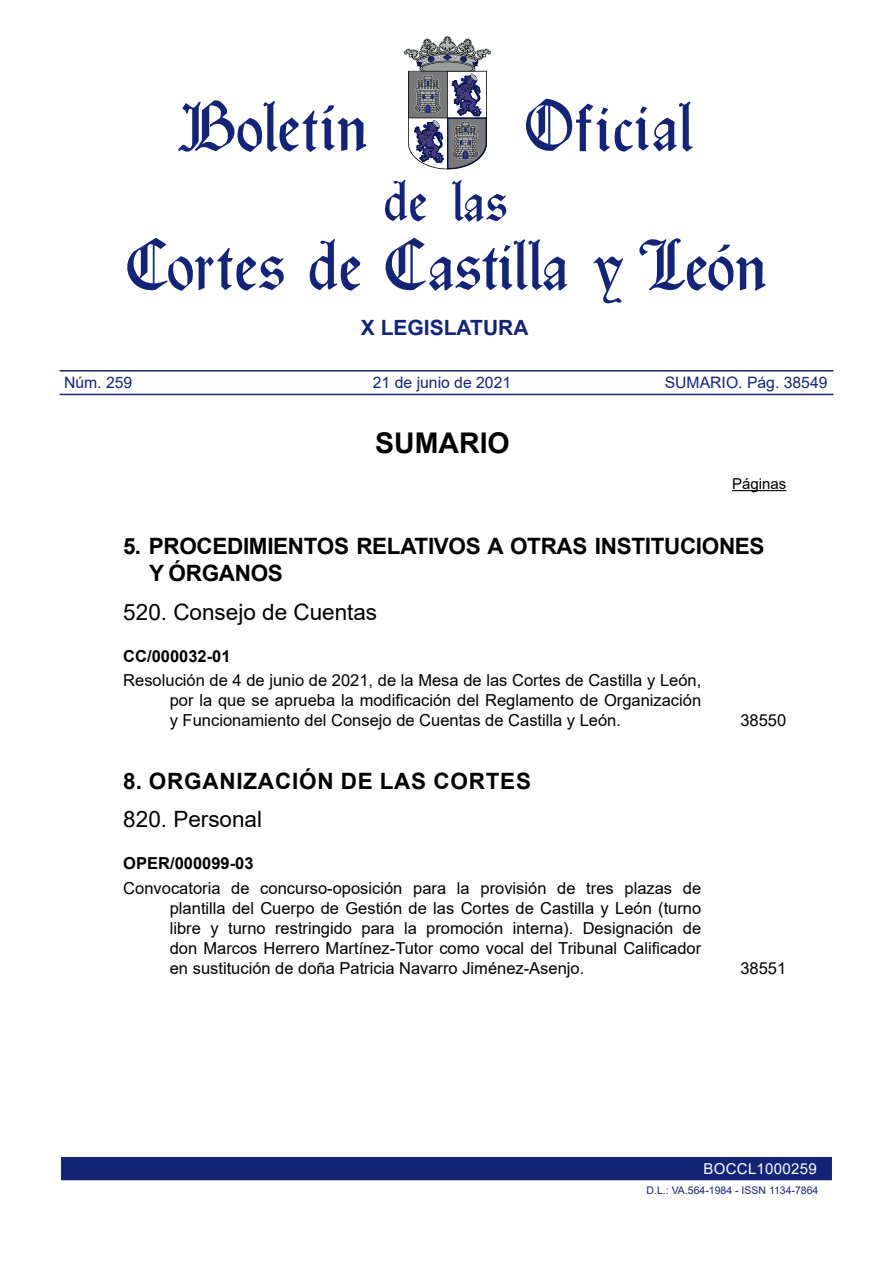
<style>
.page{position:relative;width:893px;height:1263px;background:#fff}
.page>*{position:absolute;margin:0;border:0;box-sizing:border-box;transform-origin:0 0}
.t1{font:700 28.5px "Arial";color:#000}
.Apartado1{font:700 22.5px/27px "Arial";letter-spacing:-.015em;color:#000}
.SubApartado1{font:22.5px "Arial";color:#000}
.Apartado1-2{font:700 22.5px "Arial";letter-spacing:.035em;color:#000}
.t2{font:700 21px "Arial";color:#132477}
.Sumario{font:16.5px/20px "Arial";color:#000;text-align:justify}
.ReferenciaEntrada{font:700 16.5px "Arial";color:#000}
.t3{font:15.75px "Arial";color:#132477}
.t4{font:15px "Arial";letter-spacing:.02em;color:#fff}
.Paginas{font:15px "Arial";color:#000}
.t5{font:10.5px "Arial";color:#132477}
</style>
<div class="page">
<svg style="left:639px;top:238px;width:127px;height:53px"></svg>
<svg style="left:127px;top:238px;width:157px;height:53px"></svg>
<svg style="left:178px;top:100px;width:189px;height:52px"></svg>
<svg style="left:309px;top:239px;width:51px;height:52px"></svg>
<svg style="left:592px;top:257px;width:31px;height:46px"></svg>
<svg style="left:385px;top:238px;width:182px;height:53px"></svg>
<svg style="left:526px;top:99px;width:47px;height:52px"></svg>
<hr style="left:576px;top:120px;width:15px;height:3px;background:#132477">
<svg style="left:579px;top:102px;width:114px;height:50px"></svg>
<svg style="left:385px;top:35px;width:121px;height:187px"></svg>
<hr style="left:60px;top:394px;width:773px;height:1px;background:#132477">
<hr style="left:60px;top:370px;width:773px;height:2px;background:#132477">
<div style="left:60px;top:1156px;width:773px;height:25px;background:#132477"></div>
<div style="left:60px;top:1155px;width:773px;height:27px;border:2px solid #fff"></div>
<hr style="left:732px;top:490px;width:54px;height:1px;background:#000">
<p class="t2" style="left:361px;top:313px;width:169px">X LEGISLATURA</p>
<p class="t3" style="left:64px;top:372px;width:70px">Núm. 259</p>
<p class="t3" style="left:373px;top:372px;width:140px">21 de junio de 2021</p>
<p class="t3" style="left:665px;top:372px;width:164px">SUMARIO. Pág. 38549</p>
<h1 class="t1" style="left:375px;top:423px;width:136px">SUMARIO</h1>
<p class="Paginas" style="left:732px;top:473px;width:56px">Páginas</p>
<p class="Apartado1" style="left:149px;top:533px;width:617px;text-indent:-26px">5. PROCEDIMIENTOS RELATIVOS A OTRAS INSTITUCIONES<br>Y ÓRGANOS</p>
<p class="SubApartado1" style="left:123px;top:596px;width:255px">520. Consejo de Cuentas</p>
<p class="ReferenciaEntrada" style="left:123px;top:644px;width:109px">CC/000032-01</p>
<p class="Sumario" style="left:170px;top:670px;width:533px;text-indent:-46px">Resolución de 4 de junio de 2021, de la Mesa de las Cortes de Castilla y León, por la que se aprueba la modificación del Reglamento de Organización y Funcionamiento del Consejo de Cuentas de Castilla y León.</p>
<p class="Sumario" style="left:740px;top:710px;width:47px">38550</p>
<p class="Apartado1-2" style="left:123px;top:765px;width:409px">8. ORGANIZACIÓN DE LAS CORTES</p>
<p class="SubApartado1" style="left:123px;top:804px;width:140px">820. Personal</p>
<p class="ReferenciaEntrada" style="left:123px;top:852px;width:132px">OPER/000099-03</p>
<p class="Sumario" style="left:170px;top:878px;width:533px;text-indent:-46px">Convocatoria de concurso-oposición para la provisión de tres plazas de plantilla del Cuerpo de Gestión de las Cortes de Castilla y León (turno libre y turno restringido para la promoción interna). Designación de don Marcos Herrero Martínez-Tutor como vocal del Tribunal Calificador en sustitución de doña Patricia Navarro Jiménez-Asenjo.</p>
<p class="Sumario" style="left:740px;top:958px;width:47px">38551</p>
<p class="t4" style="left:703px;top:1158px;width:115px">BOCCL1000259</p>
<p class="t5" style="left:647px;top:1183px;width:173px">D.L.: VA.564-1984 - ISSN 1134-7864</p>
</div>
